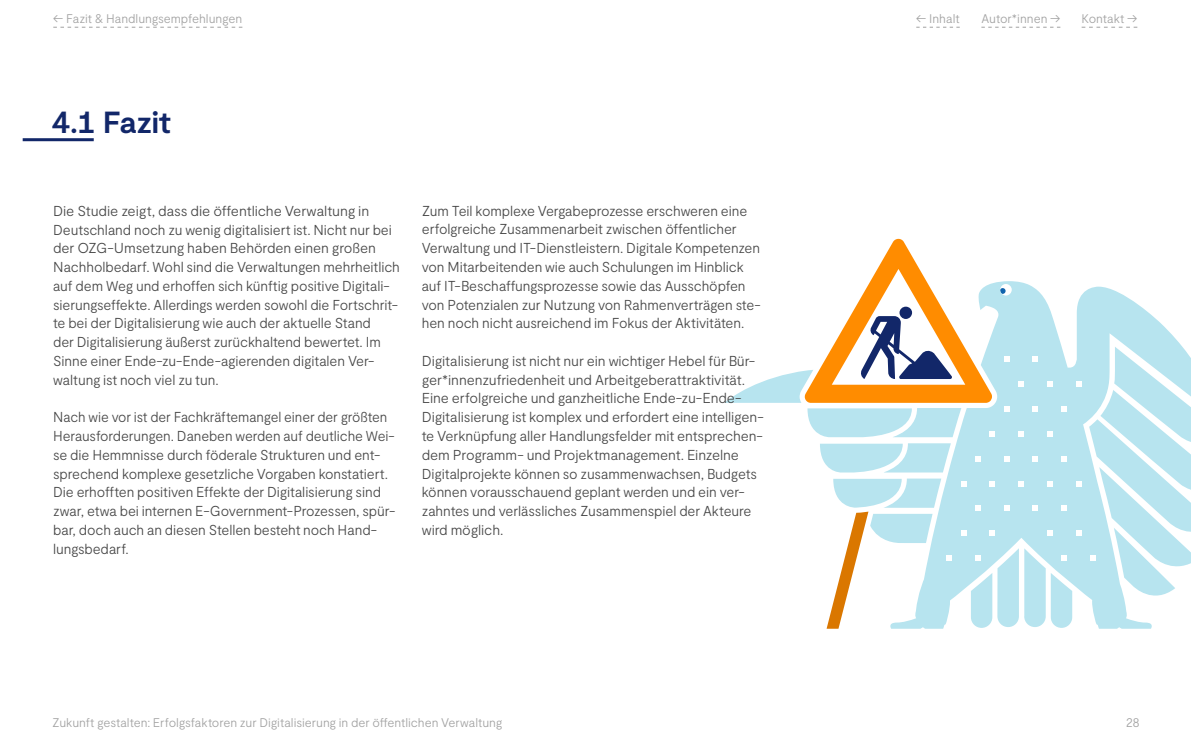
<style>
.page{position:relative;width:1191px;height:745px;background:#fff}
.page>*{position:absolute;margin:0;border:0;box-sizing:border-box;transform-origin:0 0}
.t1{font:700 30.5px "Moderat";letter-spacing:-.005em;color:#122769}
.t2{font:300 14.38px/18.8px "Moderat";letter-spacing:-.01em;color:#464646}
.t3{font:300 14.38px/18.8px "Moderat";letter-spacing:-.01em;color:#464646;scale:.96 1}
.t4{font:300 12.5px "Moderat";color:#a1a1a1}
</style>
<div class="page">
<svg style="left:725px;top:281px;width:466px;height:347px;fill:#b7e4ef"></svg>
<div style="left:1000px;top:284px;width:11px;height:11px;background:#fff;border-radius:50%"></div>
<svg style="left:1000px;top:288px;width:5px;height:6px"></svg>
<svg style="left:946px;top:555px;width:6px;height:5px"></svg>
<svg style="left:1004px;top:505px;width:5px;height:6px"></svg>
<svg style="left:989px;top:480px;width:6px;height:6px"></svg>
<svg style="left:989px;top:431px;width:6px;height:5px"></svg>
<svg style="left:1004px;top:356px;width:5px;height:6px"></svg>
<svg style="left:989px;top:530px;width:6px;height:6px"></svg>
<svg style="left:1004px;top:455px;width:5px;height:6px"></svg>
<svg style="left:1004px;top:406px;width:5px;height:5px"></svg>
<svg style="left:960px;top:480px;width:6px;height:6px"></svg>
<svg style="left:1018px;top:480px;width:6px;height:6px"></svg>
<svg style="left:960px;top:530px;width:6px;height:6px"></svg>
<svg style="left:975px;top:455px;width:6px;height:6px"></svg>
<svg style="left:975px;top:555px;width:6px;height:5px"></svg>
<svg style="left:975px;top:505px;width:6px;height:6px"></svg>
<svg style="left:1032px;top:406px;width:6px;height:5px"></svg>
<svg style="left:1061px;top:406px;width:6px;height:5px"></svg>
<svg style="left:1061px;top:455px;width:6px;height:6px"></svg>
<svg style="left:1061px;top:505px;width:6px;height:6px"></svg>
<svg style="left:1075px;top:530px;width:6px;height:6px"></svg>
<svg style="left:1075px;top:480px;width:6px;height:6px"></svg>
<svg style="left:1090px;top:555px;width:5px;height:5px"></svg>
<svg style="left:1075px;top:381px;width:6px;height:6px"></svg>
<svg style="left:1061px;top:555px;width:6px;height:5px"></svg>
<svg style="left:1032px;top:505px;width:6px;height:6px"></svg>
<svg style="left:1032px;top:356px;width:6px;height:6px"></svg>
<svg style="left:1018px;top:431px;width:6px;height:5px"></svg>
<svg style="left:1032px;top:455px;width:6px;height:6px"></svg>
<svg style="left:1018px;top:381px;width:6px;height:6px"></svg>
<svg style="left:1047px;top:480px;width:5px;height:6px"></svg>
<svg style="left:1047px;top:431px;width:5px;height:5px"></svg>
<svg style="left:1047px;top:381px;width:5px;height:6px"></svg>
<svg style="left:1047px;top:530px;width:5px;height:6px"></svg>
<svg style="left:804px;top:239px;width:188px;height:163px"></svg>
<svg style="left:826px;top:511px;width:42px;height:117px"></svg>
<hr style="left:23px;top:138px;width:71px;height:3px;background:#122769">
<svg style="left:916px;top:27px;width:43px;height:1px"></svg>
<svg style="left:1081px;top:27px;width:56px;height:1px"></svg>
<svg style="left:981px;top:27px;width:79px;height:1px"></svg>
<svg style="left:53px;top:27px;width:189px;height:1px"></svg>
<p class="t4" style="left:53px;top:11px;width:190px">← Fazit &amp; Handlungsempfehlungen</p>
<p class="t4" style="left:916px;top:11px;width:45px">← Inhalt</p>
<p class="t4" style="left:981px;top:11px;width:80px">Autor*innen →</p>
<p class="t4" style="left:1081px;top:11px;width:57px">Kontakt →</p>
<h1 class="t1" style="left:52px;top:105px;width:120px">4.1 Fazit</h1>
<p class="t2" style="left:53px;top:201px;width:348px">Die Studie zeigt, dass die öffentliche Verwaltung in Deutschland noch zu wenig digitalisiert ist. Nicht nur bei der OZG-Umsetzung haben Behörden einen großen Nachholbedarf. Wohl sind die Verwaltungen mehrheitlich auf dem Weg und erhoffen sich künftig positive Digitali&shy;sierungseffekte. Allerdings werden sowohl die Fortschrit&shy;te bei der Digitalisierung wie auch der aktuelle Stand<br>der Digitalisierung äußerst zurückhaltend bewertet. Im Sinne einer Ende-zu-Ende-agierenden digitalen Ver&shy;waltung ist noch viel zu tun.</p>
<p class="t3" style="left:53px;top:408px;width:358px">Nach wie vor ist der Fachkräftemangel einer der größten Herausforderungen. Daneben werden auf deutliche Wei&shy;se die Hemmnisse durch föderale Strukturen und ent&shy;sprechend komplexe gesetzliche Vorgaben konstatiert.<br>Die erhofften positiven Effekte der Digitalisierung sind zwar, etwa bei internen E-Government-Prozessen, spür&shy;bar, doch auch an diesen Stellen besteht noch Hand&shy;lungsbedarf.</p>
<p class="t2" style="left:422px;top:201px;width:340px">Zum Teil komplexe Vergabeprozesse erschweren eine erfolgreiche Zusammenarbeit zwischen öffentlicher Verwaltung und IT-Dienstleistern. Digitale Kompetenzen von Mitarbeitenden wie auch Schulungen im Hinblick auf IT-Beschaffungsprozesse sowie das Ausschöpfen von Potenzialen zur Nutzung von Rahmenverträgen ste&shy;hen noch nicht ausreichend im Fokus der Aktivitäten.</p>
<p class="t2" style="left:422px;top:351px;width:343px">Digitalisierung ist nicht nur ein wichtiger Hebel für Bür&shy;ger*innenzufriedenheit und Arbeitgeberattraktivität.<br>Eine erfolgreiche und ganzheitliche Ende-zu-Ende-Digitalisierung ist komplex und erfordert eine intelligen&shy;te Verknüpfung aller Handlungsfelder mit entsprechen&shy;dem Programm- und Projektmanagement. Einzelne Digitalprojekte können so zusammenwachsen, Budgets können vorausschauend geplant werden und ein ver&shy;zahntes und verlässliches Zusammenspiel der Akteure wird möglich.</p>
<p class="t4" style="left:52px;top:715px;width:452px">Zukunft gestalten: Erfolgsfaktoren zur Digitalisierung in der öffentlichen Verwaltung</p>
<p class="t4" style="left:1126px;top:715px;width:15px">28</p>
</div>
